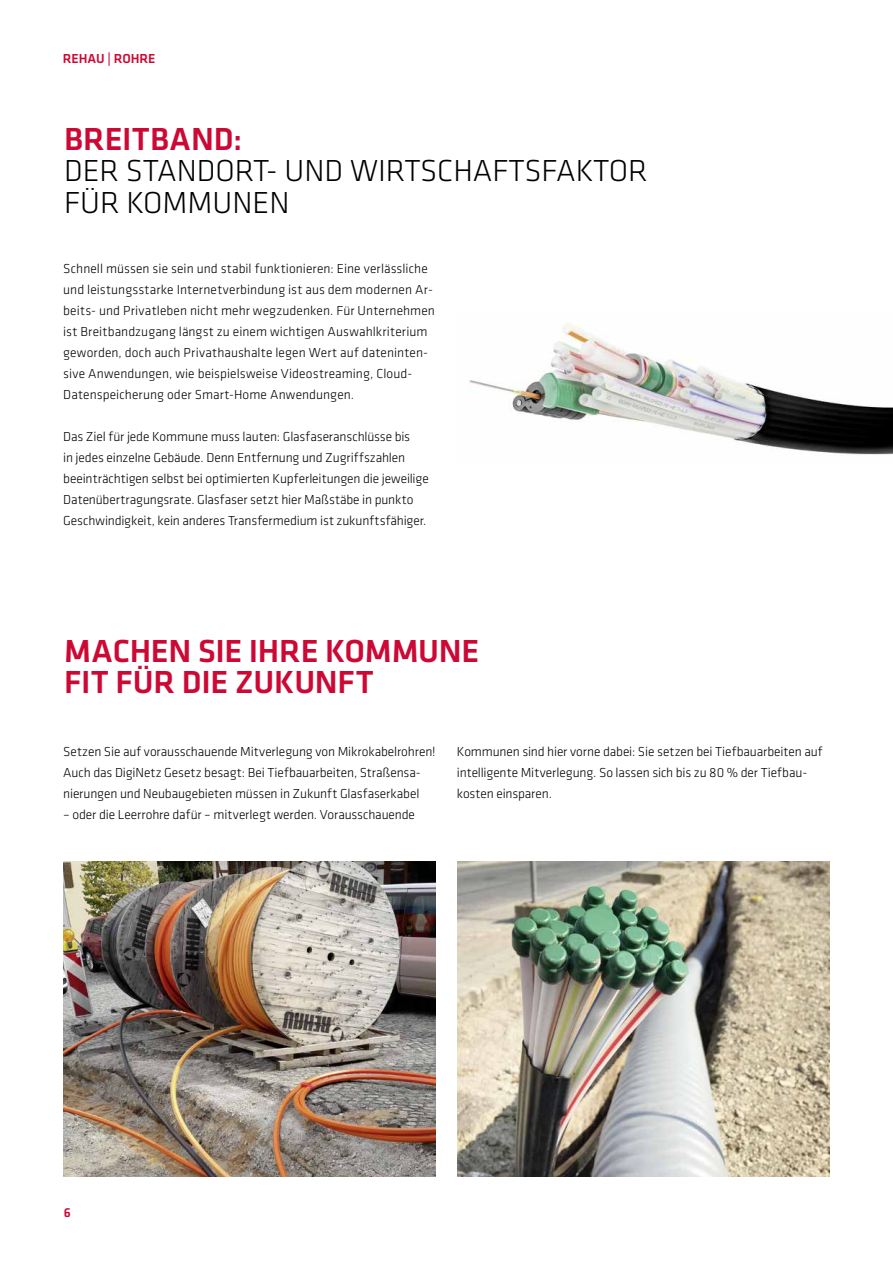
<style>
.page{position:relative;width:893px;height:1263px;background:#fff}
.page>*{position:absolute;margin:0;border:0;box-sizing:border-box;transform-origin:0 0}
.t1{font:500 31.5px/31.5px "GC Klavika Head";letter-spacing:-.01em;color:#cc0935}
.t2{font:300 31.5px/31.5px "GC Klavika";color:#000}
.t3{font:300 13.5px/21px "GC Klavika";color:#000}
.t4{font:500 13.5px "GC Klavika Fein";color:#cc0935}
</style>
<div class="page">
<img style="left:469px;top:323px;width:424px;height:132px">
<img style="left:64px;top:861px;width:372px;height:315px">
<img style="left:457px;top:861px;width:372px;height:315px">
<p class="t4" style="left:63px;top:49px;width:94px">REHAU | ROHRE</p>
<h1 class="t1" style="left:64px;top:122px;width:180px">BREITBAND:</h1>
<h1 class="t2" style="left:64px;top:155px;width:585px">DER STANDORT- UND WIRTSCHAFTSFAKTOR<br>FÜR KOMMUNEN</h1>
<p class="t3" style="left:63px;top:258px;width:373px">Schnell müssen sie sein und stabil funktionieren: Eine verlässliche und leistungsstarke Internetverbindung ist aus dem modernen Ar&shy;beits- und Privatleben nicht mehr wegzudenken. Für Unternehmen ist Breitbandzugang längst zu einem wichtigen Auswahlkriterium geworden, doch auch Privathaushalte legen Wert auf dateninten&shy;sive Anwendungen, wie beispielsweise Videostreaming, Cloud-Datenspeicherung oder Smart-Home Anwendungen.</p>
<p class="t3" style="left:63px;top:426px;width:367px">Das Ziel für jede Kommune muss lauten: Glasfaseranschlüsse bis<br>in jedes einzelne Gebäude. Denn Entfernung und Zugriffszahlen beeinträchtigen selbst bei optimierten Kupferleitungen die jeweilige Datenübertragungsrate. Glasfaser setzt hier Maßstäbe in punkto Geschwindigkeit, kein anderes Transfermedium ist zukunftsfähiger.</p>
<h1 class="t1" style="left:64px;top:634px;width:417px">MACHEN SIE IHRE KOMMUNE<br>FIT FÜR DIE ZUKUNFT</h1>
<p class="t3" style="left:63px;top:741px;width:374px">Setzen Sie auf vorausschauende Mitverlegung von Mikrokabelrohren!<br>Auch das DigiNetz Gesetz besagt: Bei Tiefbauarbeiten, Straßensa&shy;nierungen und Neubaugebieten müssen in Zukunft Glasfaserkabel</p>
<p class="t3" style="left:63px;top:804px;width:353px">– oder die Leerrohre dafür – mitverlegt werden. Vorausschauende</p>
<p class="t3" style="left:457px;top:741px;width:367px">Kommunen sind hier vorne dabei: Sie setzen bei Tiefbauarbeiten auf intelligente Mitverlegung. So lassen sich bis zu 80 % der Tiefbau&shy;kosten einsparen.</p>
<p class="t4" style="left:64px;top:1203px;width:9px">6</p>
</div>
